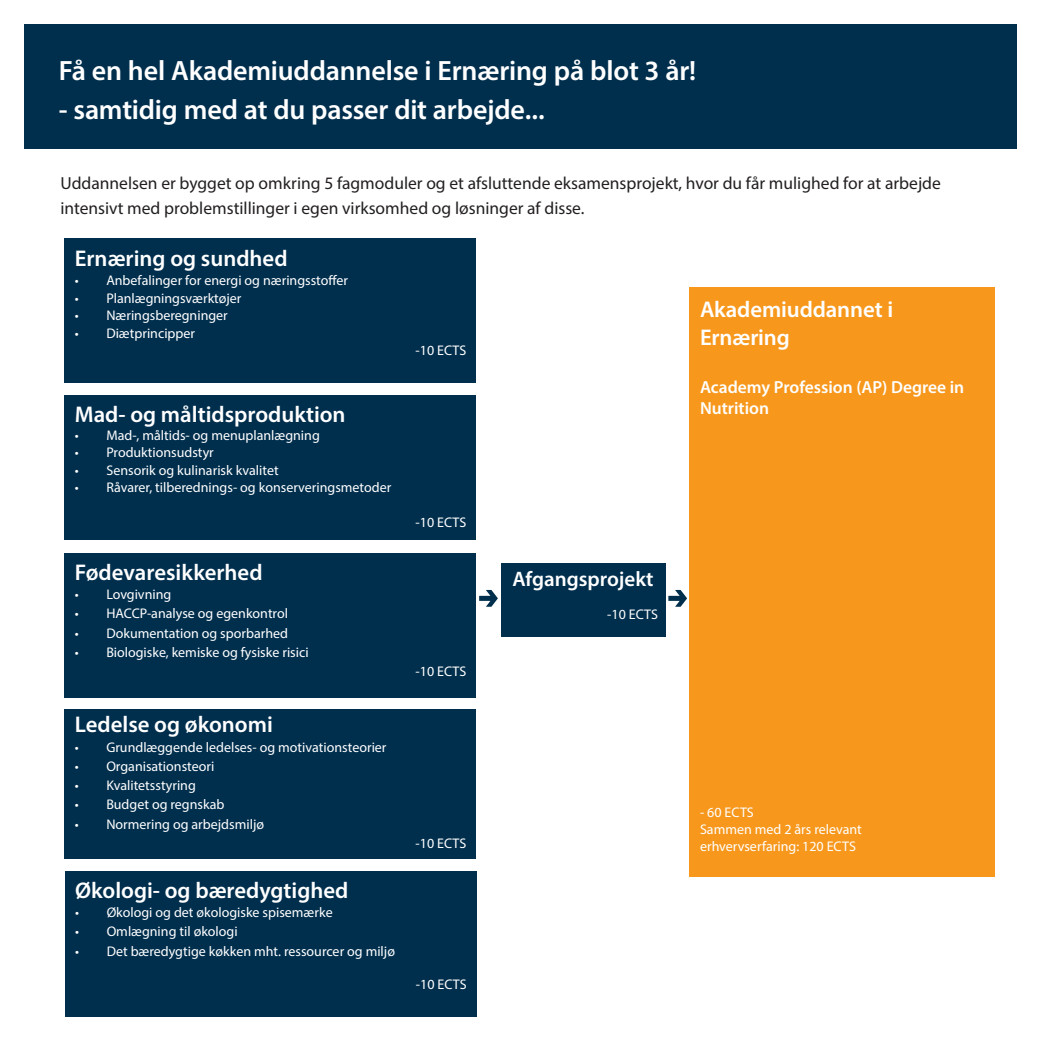
<style>
.page{position:relative;width:1042px;height:1042px;background:#fff}
.page>*{position:absolute;margin:0;border:0;box-sizing:border-box;transform-origin:0 0}
.t1{font:600 28px "Myriad Pro";letter-spacing:-.005em;color:#fff}
.t2{font:600 22.75px/27.3px "Myriad Pro";color:#fff}
.t3{font:600 21px "Myriad Pro";color:#fff}
.t4{font:17.5px/24.5px "Myriad Pro";color:#231f20}
.t5{font:600 17.5px/21px "Myriad Pro";color:#fff}
.t6{font:14px/16.8px "Myriad Pro";color:#fff}
</style>
<div class="page">
<div style="left:25px;top:25px;width:992px;height:124px;background:#002f4e"></div>
<svg style="left:479px;top:590px;width:19px;height:17px"></svg>
<svg style="left:668px;top:590px;width:19px;height:17px"></svg>
<div style="left:502px;top:563px;width:164px;height:74px;background:#002f4e"></div>
<div style="left:689px;top:287px;width:306px;height:589px;background:#f7981d"></div>
<div style="left:65px;top:871px;width:412px;height:145px;background:#002f4e"></div>
<div style="left:64px;top:395px;width:412px;height:144px;background:#002f4e"></div>
<div style="left:64px;top:553px;width:412px;height:144px;background:#002f4e"></div>
<div style="left:64px;top:709px;width:412px;height:149px;background:#002f4e"></div>
<div style="left:64px;top:239px;width:412px;height:144px;background:#002f4e"></div>
<h1 class="t1" style="left:59px;top:53px;width:639px">Få en hel Akademiuddannelse i Ernæring på blot 3 år!</h1>
<h1 class="t1" style="left:59px;top:92px;width:488px">- samtidig med at du passer dit arbejde...</h1>
<p class="t4" style="left:60px;top:171px;width:882px">Uddannelsen er bygget op omkring 5 fagmoduler og et afsluttende eksamensprojekt, hvor du får mulighed for at arbejde intensivt med problemstillinger i egen virksomhed og løsninger af disse.</p>
<h2 class="t2" style="left:75px;top:244px;width:214px">Ernæring og sundhed</h2>
<p class="t6" style="left:75px;top:272px;width:275px">• Anbefalinger for energi og næringsstoffer</p>
<p class="t6" style="left:75px;top:289px;width:168px">• Planlægningsværktøjer</p>
<p class="t6" style="left:75px;top:307px;width:154px">• Næringsberegninger</p>
<p class="t6" style="left:75px;top:324px;width:122px">• Diætprincipper</p>
<h2 class="t2" style="left:75px;top:400px;width:272px">Mad- og måltidsproduktion</h2>
<p class="t6" style="left:75px;top:426px;width:246px">• Mad-, måltids- og menuplanlægning</p>
<p class="t6" style="left:75px;top:444px;width:141px">• Produktionsudstyr</p>
<p class="t6" style="left:75px;top:461px;width:205px">• Sensorik og kulinarisk kvalitet</p>
<p class="t6" style="left:75px;top:479px;width:318px">• Råvarer, tilberednings- og konserveringsmetoder</p>
<h2 class="t2" style="left:75px;top:558px;width:189px">Fødevaresikkerhed</h2>
<p class="t6" style="left:75px;top:586px;width:98px">• Lovgivning</p>
<p class="t6" style="left:75px;top:605px;width:215px">• HACCP-analyse og egenkontrol</p>
<p class="t6" style="left:75px;top:624px;width:215px">• Dokumentation og sporbarhed</p>
<p class="t6" style="left:75px;top:643px;width:235px">• Biologiske, kemiske og fysiske risici</p>
<h2 class="t2" style="left:75px;top:710px;width:200px">Ledelse og økonomi</h2>
<p class="t6" style="left:75px;top:738px;width:313px">• Grundlæggende ledelses- og motivationsteorier</p>
<p class="t6" style="left:75px;top:757px;width:141px">• Organisationsteori</p>
<p class="t6" style="left:75px;top:777px;width:123px">• Kvalitetsstyring</p>
<p class="t6" style="left:75px;top:796px;width:151px">• Budget og regnskab</p>
<p class="t6" style="left:75px;top:815px;width:191px">• Normering og arbejdsmiljø</p>
<h2 class="t2" style="left:75px;top:876px;width:275px">Økologi- og bæredygtighed</h2>
<p class="t6" style="left:75px;top:904px;width:259px">• Økologi og det økologiske spisemærke</p>
<p class="t6" style="left:75px;top:923px;width:164px">• Omlægning til økologi</p>
<p class="t6" style="left:75px;top:942px;width:321px">• Det bæredygtige køkken mht. ressourcer og miljø</p>
<p class="t6" style="left:415px;top:342px;width:52px">-10 ECTS</p>
<p class="t6" style="left:415px;top:514px;width:52px">-10 ECTS</p>
<p class="t6" style="left:415px;top:663px;width:52px">-10 ECTS</p>
<p class="t6" style="left:415px;top:834px;width:52px">-10 ECTS</p>
<p class="t6" style="left:416px;top:976px;width:52px">-10 ECTS</p>
<h2 class="t2" style="left:700px;top:295px;width:195px">Akademiuddannet i<br>Ernæring</h2>
<p class="t5" style="left:700px;top:376px;width:266px">Academy Profession (AP) Degree in<br>Nutrition</p>
<h3 class="t3" style="left:512px;top:565px;width:143px">Afgangsprojekt</h3>
<p class="t6" style="left:607px;top:606px;width:52px">-10 ECTS</p>
<p class="t6" style="left:700px;top:804px;width:163px">- 60 ECTS<br>Sammen med 2 års relevant erhvervserfaring: 120 ECTS</p>
</div>
